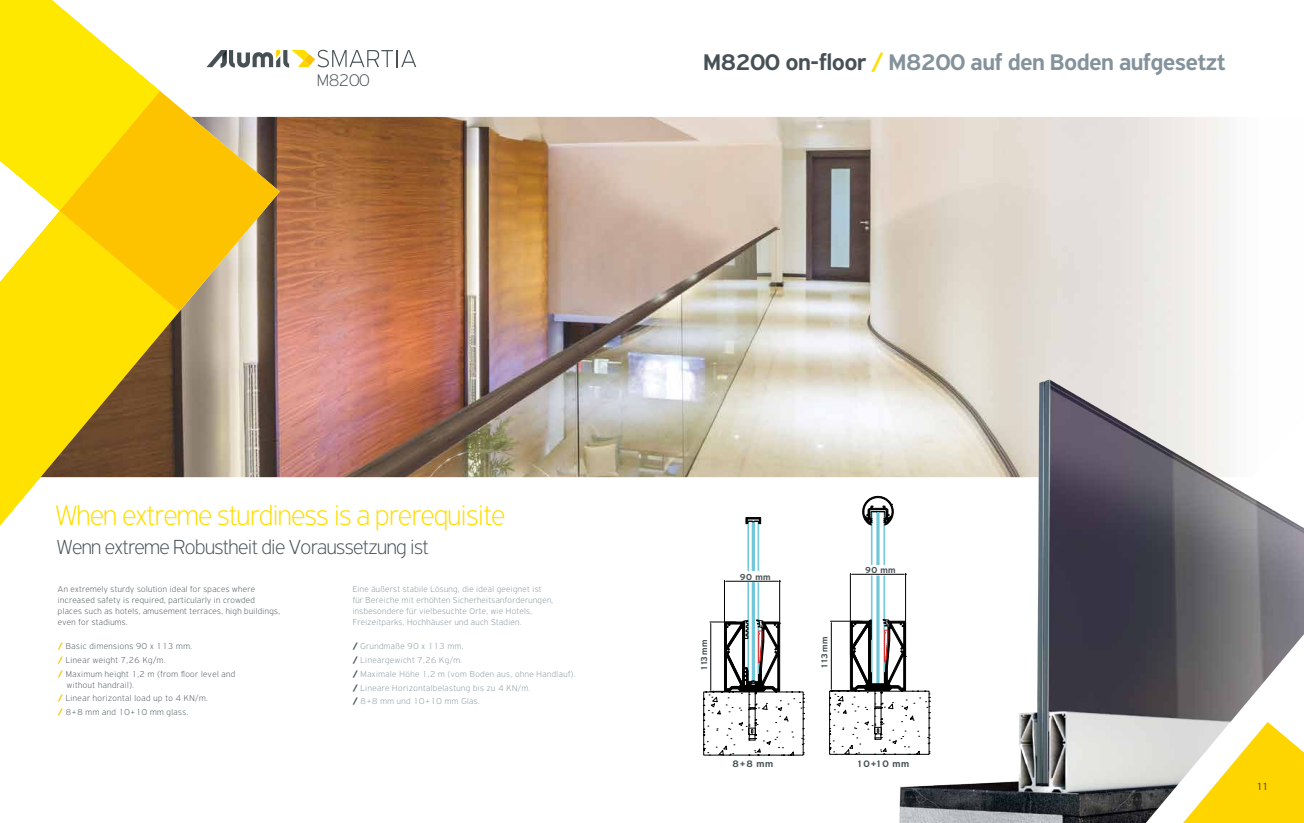
<style>
.page{position:relative;width:1304px;height:823px;background:#fff}
.page>*{position:absolute;margin:0;border:0;box-sizing:border-box;transform-origin:0 0}
.t1{font:100 30px "PF Highway Sans Pro";letter-spacing:-.025em;color:#fd0}
.t2{font:500 24px "PF Highway Sans Pro";letter-spacing:-.025em;color:#83929b}
.t3{font:100 21.6px "PF Highway Sans Pro";letter-spacing:-.025em;color:#465055}
.t4{font:100 17.9px "PF Highway Sans Pro";letter-spacing:-.025em;color:#465055}
.t5{font:11px "Myriad Pro";color:#465055}
.t6{font:500 10px "PF Highway Sans Pro";letter-spacing:.055em;color:#465055}
.t7{font:500 9.2px "PF Highway Sans Pro";color:#465055}
.t8{font:100 9px/13.8px "PF Highway Sans Pro";letter-spacing:.045em;color:#83929b}
.t9{font:100 9px/13.8px "PF Highway Sans Pro";letter-spacing:.045em;color:#465055}
.s1{color:#465055}
.s2{color:#fd0}
.s3{font-weight:700;color:#fdc300}
.s4{font-weight:700;color:#465055}
</style>
<div class="page">
<img style="left:179px;top:117px;width:1045px;height:360px">
<img style="left:899px;top:379px;width:405px;height:443px">
<svg style="left:1146px;top:633px;width:158px;height:189px"></svg>
<svg style="left:160px;top:91px;width:120px;height:220px;background:#dcb94f"></svg>
<svg style="left:0;top:0;width:160px;height:211px"></svg>
<svg style="left:0;top:211px;width:179px;height:315px;fill:#ffe200"></svg>
<svg style="left:206px;top:50px;width:210px;height:18px"></svg>
<hr style="left:748px;top:582px;width:1px;height:99px;background:#6ec6d9">
<hr style="left:752px;top:582px;width:1px;height:99px;background:#6ec6d9">
<hr style="left:758px;top:582px;width:1px;height:99px;background:#6ec6d9">
<hr style="left:754px;top:582px;width:1px;height:99px;background:#6ec6d9">
<div style="left:753px;top:582px;width:1px;height:99px;border:1px solid #6ec6d9"></div>
<hr style="left:748px;top:521px;width:1px;height:49px;background:#6ec6d9">
<hr style="left:752px;top:521px;width:1px;height:49px;background:#6ec6d9">
<hr style="left:758px;top:521px;width:1px;height:49px;background:#6ec6d9">
<hr style="left:754px;top:521px;width:1px;height:49px;background:#6ec6d9">
<div style="left:753px;top:521px;width:1px;height:49px;border:1px solid #6ec6d9"></div>
<hr style="left:724px;top:580px;width:1px;height:42px;background:#000">
<hr style="left:779px;top:580px;width:1px;height:42px;background:#000">
<hr style="left:726px;top:580px;width:52px;height:1px;background:#000">
<svg style="left:746px;top:517px;width:15px;height:6px"></svg>
<svg style="left:703px;top:619px;width:101px;height:136px"></svg>
<hr style="left:872px;top:575px;width:1px;height:108px;background:#6ec6d9">
<hr style="left:871px;top:575px;width:1px;height:108px;background:#6ec6d9">
<hr style="left:884px;top:575px;width:1px;height:108px;background:#6ec6d9">
<hr style="left:879px;top:575px;width:1px;height:108px;background:#6ec6d9">
<hr style="left:878px;top:575px;width:1px;height:108px;background:#6ec6d9">
<hr style="left:877px;top:575px;width:1px;height:108px;background:#6ec6d9">
<hr style="left:871px;top:512px;width:1px;height:52px;background:#6ec6d9">
<hr style="left:872px;top:511px;width:1px;height:53px;background:#6ec6d9">
<hr style="left:884px;top:512px;width:1px;height:52px;background:#6ec6d9">
<div style="left:877px;top:512px;width:2px;height:52px;border:1px solid #6ec6d9"></div>
<hr style="left:879px;top:511px;width:1px;height:53px;background:#6ec6d9">
<hr style="left:850px;top:573px;width:1px;height:82px;background:#000">
<hr style="left:905px;top:573px;width:1px;height:82px;background:#000">
<hr style="left:852px;top:573px;width:52px;height:1px;background:#000">
<svg style="left:829px;top:619px;width:101px;height:135px"></svg>
<svg style="left:862px;top:495px;width:32px;height:30px"></svg>
<h3 class="t4" style="left:317px;top:69px;width:54px">M8200</h3>
<h2 class="t2" style="left:703px;top:48px;width:524px"><span class="s1">M8200 on-floor</span> <span class="s2">/</span> M8200 auf den Boden aufgesetzt</h2>
<h1 class="t1" style="left:56px;top:497px;width:451px">When extreme sturdiness is a prerequisite</h1>
<h3 class="t3" style="left:57px;top:534px;width:373px">Wenn extreme Robustheit die Voraussetzung ist</h3>
<p class="t9" style="left:58px;top:583px;width:224px;line-height:10.8px">An extremely sturdy solution ideal for spaces where increased safety is required, particularly in crowded places such as hotels, amusement terraces, high buildings, even for stadiums.</p>
<p class="t9" style="left:58px;top:638px;width:179px"><span class="s3">/</span> Basic dimensions 90 x 113 mm.<br><span class="s3">/</span> Linear weight 7,26 Kg/m.<br><span class="s3">/</span> Maximum height 1,2 m (from floor level and</p>
<p class="t9" style="left:58px;top:677px;width:151px;text-indent:9px">without handrail).<br><span class="s3">/</span> Linear horizontal load up to 4 KN/m. <span class="s3">/</span> 8+8 mm and 10+10 mm glass.</p>
<p class="t8" style="left:353px;top:583px;width:202px;line-height:10.8px">Eine äußerst stabile Lösung, die ideal geeignet ist für Bereiche mit erhöhten Sicherheitsanforderungen, insbesondere für vielbesuchte Orte, wie Hotels, Freizeitparks, Hochhäuser und auch Stadien.</p>
<p class="t8" style="left:353px;top:638px;width:224px"><span class="s4">/</span> Grundmaße 90 x 113 mm.<br><span class="s4">/</span> Lineargewicht 7,26 Kg/m.<br><span class="s4">/</span> Maximale Höhe 1,2 m (vom Boden aus, ohne Handlauf). <span class="s4">/</span> Lineare Horizontalbelastung bis zu 4 KN/m.<br><span class="s4">/</span> 8+8 mm und 10+10 mm Glas.</p>
<p class="t7" style="left:699px;top:670px;width:33px;rotate:-90deg">113 mm</p>
<p class="t7" style="left:740px;top:571px;width:32px">90 mm</p>
<p class="t7" style="left:819px;top:668px;width:34px;rotate:-90deg">11 3 mm</p>
<p class="t7" style="left:865px;top:564px;width:32px">90 mm</p>
<p class="t6" style="left:733px;top:757px;width:42px">8+8 mm</p>
<p class="t6" style="left:857px;top:757px;width:54px">10+10 mm</p>
<p class="t5" style="left:1257px;top:779px;width:13px">11</p>
</div>
